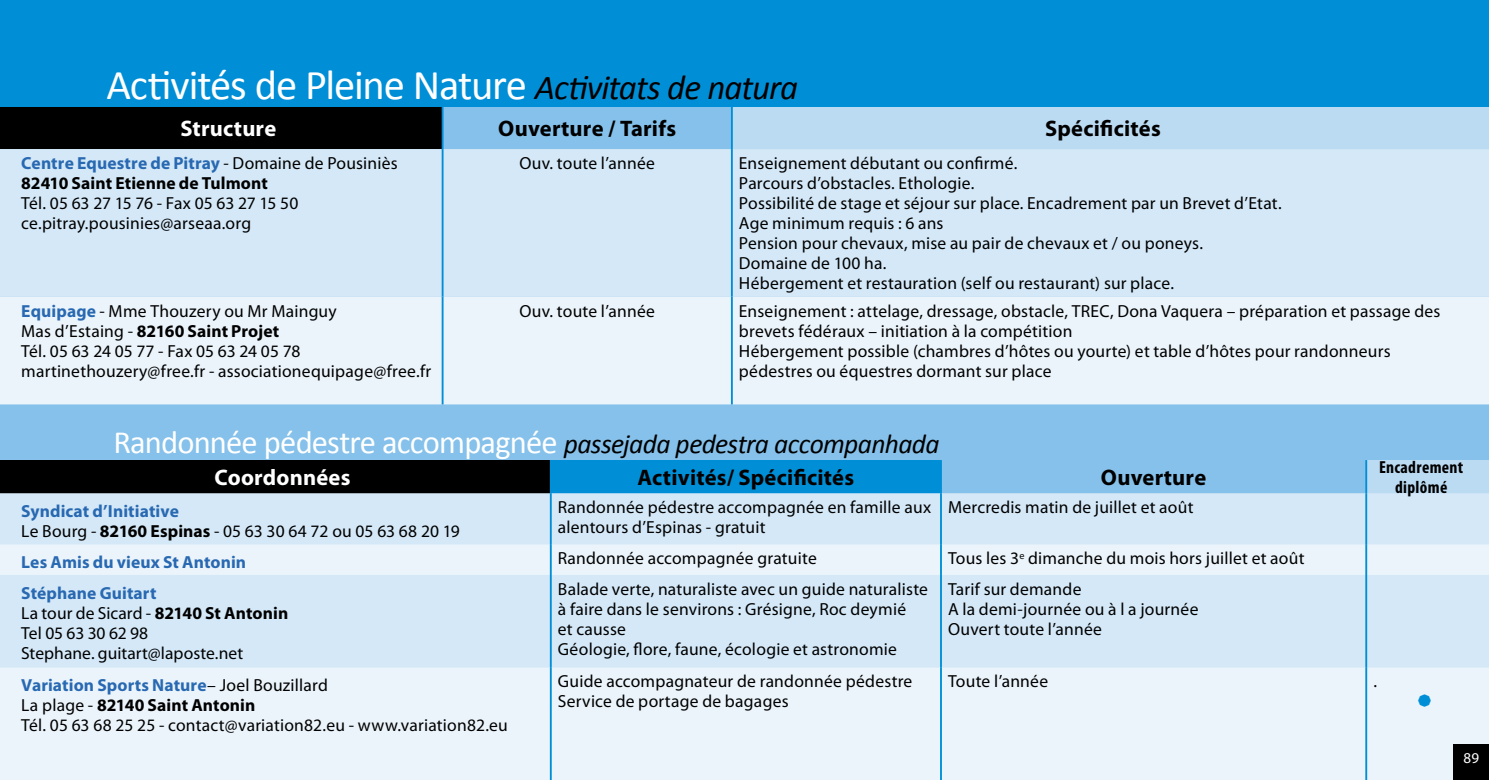
<style>
.page{position:relative;width:1489px;height:780px;background:#fff}
.page>*{position:absolute;margin:0;border:0;box-sizing:border-box;transform-origin:0 0}
.t1{font:42.5px "Calibri";letter-spacing:-.03em;color:#fff}
.t2{font:italic 27.5px "Calibri";letter-spacing:-.02em;color:#000}
.t3{font:700 22.5px "Myriad Pro";letter-spacing:.01em;color:#000}
.t4{font:700 22.5px "Myriad Pro";letter-spacing:.01em;color:#fff}
.t5{font:17.5px/20px "Myriad Pro";letter-spacing:.015em;color:#000}
.t6{font:700 17.5px/20px "Myriad Pro";letter-spacing:.005em;color:#000}
.t7{font:700 17.5px "Myriad Pro";letter-spacing:.005em;color:#2869b2}
.t8{font:700 condensed 17.5px/20px "Myriad Pro";letter-spacing:.02em;color:#000;text-align:center}
.t9{font:17.5px "Fn T Basic Shapes 1";color:#008fd7}
.t10{font:15px "Myriad Pro";color:#fff}
.s1{font-style:italic;font-size:35px;color:#000}
.s2{color:#2869b2}
.s3{font-weight:400}
.s4{font-weight:700;color:#2869b2}
.s5{font-weight:700}
.s6{font-style:normal;font-size:32.5px;color:#fff}
</style>
<div class="page">
<div style="left:0;top:106px;width:1488px;height:674px;background:#85c1ea"></div>
<div style="left:0;top:106px;width:442px;height:43px;background:#000"></div>
<div style="left:731px;top:106px;width:757px;height:43px;background:#bbdbf3"></div>
<div style="left:0;top:149px;width:1488px;height:147px;background:#d4e8f7"></div>
<div style="left:0;top:296px;width:1488px;height:108px;background:#ebf4fb"></div>
<hr style="left:441px;top:106px;width:2px;height:43px;background:#008fd7">
<hr style="left:731px;top:106px;width:1px;height:43px;background:#008fd7">
<hr style="left:441px;top:149px;width:2px;height:147px;background:#008fd7">
<hr style="left:731px;top:149px;width:1px;height:147px;background:#008fd7">
<hr style="left:441px;top:296px;width:2px;height:108px;background:#008fd7">
<hr style="left:731px;top:296px;width:1px;height:108px;background:#008fd7">
<div style="left:0;top:460px;width:551px;height:33px;background:#000"></div>
<div style="left:551px;top:460px;width:389px;height:33px;background:#008fd7"></div>
<div style="left:1366px;top:460px;width:122px;height:33px;background:#bbdbf3"></div>
<div style="left:0;top:493px;width:1488px;height:51px;background:#d4e8f7"></div>
<svg style="left:0;top:544px;width:1488px;height:236px;fill:#ebf4fb"></svg>
<hr style="left:550px;top:493px;width:1px;height:51px;background:#008fd7">
<hr style="left:940px;top:493px;width:1px;height:51px;background:#008fd7">
<hr style="left:1365px;top:493px;width:1px;height:51px;background:#008fd7">
<hr style="left:550px;top:544px;width:1px;height:31px;background:#008fd7">
<hr style="left:940px;top:544px;width:1px;height:31px;background:#008fd7">
<hr style="left:1365px;top:544px;width:1px;height:31px;background:#008fd7">
<hr style="left:550px;top:575px;width:1px;height:92px;background:#008fd7">
<hr style="left:940px;top:575px;width:1px;height:92px;background:#008fd7">
<hr style="left:1365px;top:575px;width:1px;height:92px;background:#008fd7">
<hr style="left:550px;top:667px;width:1px;height:113px;background:#008fd7">
<hr style="left:940px;top:667px;width:1px;height:113px;background:#008fd7">
<hr style="left:1365px;top:667px;width:1px;height:113px;background:#008fd7">
<hr style="left:550px;top:460px;width:1px;height:33px;background:#008fd7">
<hr style="left:940px;top:460px;width:1px;height:33px;background:#008fd7">
<hr style="left:1365px;top:460px;width:1px;height:33px;background:#008fd7">
<div style="left:0;top:0;width:1488px;height:106px;background:#008fd7"></div>
<div style="left:1453px;top:744px;width:35px;height:36px;background:#000"></div>
<h1 class="t1" style="left:106px;top:59px;width:693px">Activités de Pleine Nature <span class="s1">Activitats de natura</span></h1>
<p class="t4" style="left:180px;top:114px;width:97px">Structure</p>
<p class="t3" style="left:498px;top:114px;width:179px">Ouverture / Tarifs</p>
<p class="t3" style="left:1045px;top:114px;width:117px">Spécificités</p>
<p class="t6" style="left:21px;top:153px;width:378px"><span class="s2">Centre Equestre de Pitray</span> <span class="s3">- Domaine de Pousiniès<br></span>82410 Saint Etienne de Tulmont</p>
<p class="t5" style="left:21px;top:193px;width:278px">Tél. 05 63 27 15 76 - Fax 05 63 27 15 50 ce.pitray.pousinies@arseaa.org</p>
<p class="t5" style="left:519px;top:153px;width:137px">Ouv. toute l’année</p>
<p class="t5" style="left:739px;top:153px;width:544px">Enseignement débutant ou confirmé.<br>Parcours d’obstacles. Ethologie.<br>Possibilité de stage et séjour sur place. Encadrement par un Brevet d’Etat.<br>Age minimum requis : 6 ans<br>Pension pour chevaux, mise au pair de chevaux et / ou poneys.<br>Domaine de 100 ha.<br>Hébergement et restauration (self ou restaurant) sur place.</p>
<p class="t5" style="left:21px;top:300px;width:411px"><span class="s4">Equipage</span> - Mme Thouzery ou Mr Mainguy<br>Mas d’Estaing - <span class="s5">82160 Saint Projet<br></span>Tél. 05 63 24 05 77 - Fax 05 63 24 05 78 martinethouzery@free.fr - associationequipage@free.fr</p>
<p class="t5" style="left:519px;top:300px;width:137px">Ouv. toute l’année</p>
<p class="t5" style="left:739px;top:300px;width:703px">Enseignement : attelage, dressage, obstacle, TREC, Dona Vaquera – préparation et passage des brevets fédéraux – initiation à la compétition<br>Hébergement possible (chambres d’hôtes ou yourte) et table d’hôtes pour randonneurs pédestres ou équestres dormant sur place</p>
<h2 class="t2" style="left:113px;top:427px;width:827px"><span class="s6">Randonnée pédestre accompagnée</span> passejada pedestra accompanhada</h2>
<p class="t4" style="left:214px;top:463px;width:137px">Coordonnées</p>
<p class="t3" style="left:637px;top:463px;width:218px">Activités/ Spécificités</p>
<p class="t3" style="left:1100px;top:463px;width:107px">Ouverture</p>
<p class="t8" style="left:1378px;top:457px;width:86px">Encadrement diplômé</p>
<p class="t5" style="left:21px;top:501px;width:440px"><span class="s4">Syndicat d’Initiative<br></span>Le Bourg - <span class="s5">82160 Espinas</span> - 05 63 30 64 72 ou 05 63 68 20 19</p>
<p class="t5" style="left:558px;top:497px;width:375px">Randonnée pédestre accompagnée en famille aux alentours d’Espinas - gratuit</p>
<p class="t5" style="left:948px;top:497px;width:247px">Mercredis matin de juillet et août</p>
<p class="t7" style="left:21px;top:550px;width:226px">Les Amis du vieux St Antonin</p>
<p class="t5" style="left:558px;top:548px;width:260px">Randonnée accompagnée gratuite</p>
<p class="t5" style="left:948px;top:548px;width:358px">Tous les 3<sup>e</sup> dimanche du mois hors juillet et août</p>
<p class="t5" style="left:21px;top:582px;width:268px"><span class="s4">Stéphane Guitart<br></span>La tour de Sicard - <span class="s5">82140 St Antonin<br></span>Tel 05 63 30 62 98<br>Stephane. guitart@laposte.net</p>
<p class="t5" style="left:558px;top:579px;width:371px">Balade verte, naturaliste avec un guide naturaliste à faire dans le senvirons : Grésigne, Roc deymié<br>et causse<br>Géologie, flore, faune, écologie et astronomie</p>
<p class="t5" style="left:948px;top:579px;width:252px">Tarif sur demande<br>A la demi-journée ou à l a journée<br>Ouvert toute l’année</p>
<p class="t5" style="left:21px;top:674px;width:488px"><span class="s4">Variation Sports Nature</span>– Joel Bouzillard<br>La plage - <span class="s5">82140 Saint Antonin<br></span>Tél. 05 63 68 25 25 - contact@variation82.eu - www.variation82.eu</p>
<p class="t5" style="left:558px;top:671px;width:356px">Guide accompagnateur de randonnée pédestre<br>Service de portage de bagages</p>
<p class="t5" style="left:948px;top:671px;width:102px">Toute l’année</p>
<p class="t5" style="left:1373px;top:671px;width:5px">.</p>
<p class="t9" style="left:1416px;top:690px;width:17px">j</p>
<p class="t10" style="left:1463px;top:748px;width:17px">89</p>
</div>
